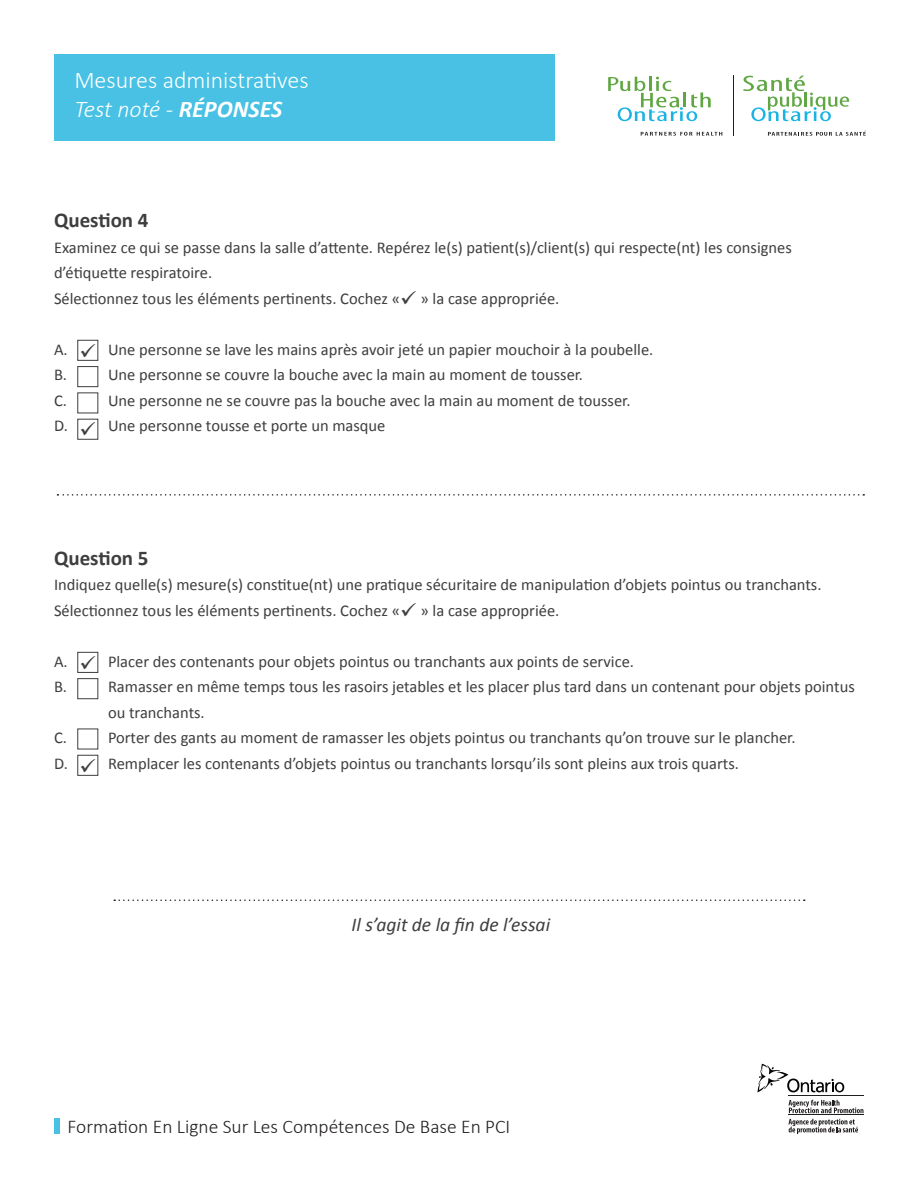
<style>
.page{position:relative;width:918px;height:1188px;background:#fff}
.page>*{position:absolute;margin:0;border:0;box-sizing:border-box;transform-origin:0 0}
.t1{font:300 24px "Calibri";color:#fff}
.t2{font:italic 300 24px "Calibri";letter-spacing:-.005em;color:#fff}
.t3{font:700 21px "Calibri";color:#3e3e3f}
.t4{font:300 19.5px "Calibri";color:#231f20}
.t5{font:italic 19.5px "Calibri";color:#3e3e3f}
.t6{font:16.5px/25.5px "Calibri";color:#3e3e3f}
.s1{font-weight:700}
</style>
<div class="page">
<div style="left:54px;top:54px;width:500px;height:87px;background:#48c1e4"></div>
<svg style="left:608px;top:77px;width:103px;height:44px"></svg>
<hr style="left:733px;top:75px;width:1px;height:61px;background:#211e1e">
<svg style="left:743px;top:76px;width:106px;height:45px"></svg>
<svg style="left:768px;top:131px;width:98px;height:5px"></svg>
<svg style="left:641px;top:132px;width:81px;height:4px"></svg>
<svg style="left:788px;top:1100px;width:75px;height:13px"></svg>
<hr style="left:788px;top:1095px;width:76px;height:1px;background:#231f20">
<svg style="left:788px;top:1119px;width:70px;height:15px"></svg>
<hr style="left:788px;top:1114px;width:76px;height:1px;background:#231f20">
<svg style="left:758px;top:1064px;width:86px;height:28px"></svg>
<div style="left:54px;top:1119px;width:5px;height:15px;background:#48c1e4"></div>
<svg style="left:114px;top:900px;width:691px;height:1px"></svg>
<div style="left:77px;top:340px;width:21px;height:21px;border:1px solid #3e3e3f"></div>
<div style="left:77px;top:652px;width:21px;height:21px;border:1px solid #3e3e3f"></div>
<div style="left:77px;top:366px;width:21px;height:21px;border:1px solid #3e3e3f"></div>
<div style="left:77px;top:678px;width:21px;height:21px;border:1px solid #3e3e3f"></div>
<div style="left:77px;top:392px;width:21px;height:21px;border:1px solid #3e3e3f"></div>
<div style="left:77px;top:729px;width:21px;height:20px;border:1px solid #3e3e3f"></div>
<div style="left:77px;top:419px;width:21px;height:21px;border:1px solid #3e3e3f"></div>
<div style="left:77px;top:755px;width:21px;height:21px;border:1px solid #3e3e3f"></div>
<svg style="left:57px;top:494px;width:807px;height:2px"></svg>
<p class="t1" style="left:74px;top:65px;width:236px">Mesures administratives</p>
<p class="t2" style="left:74px;top:94px;width:209px">Test noté - <span class="s1">RÉPONSES</span></p>
<p class="t3" style="left:54px;top:207px;width:96px">Question 4</p>
<p class="t6" style="left:54px;top:235px;width:739px">Examinez ce qui se passe dans la salle d’attente. Repérez le(s) patient(s)/client(s) qui respecte(nt) les consignes d’étiquette respiratoire.</p>
<p class="t6" style="left:54px;top:286px;width:507px">Sélectionnez tous les éléments pertinents. Cochez «✓ » la case appropriée.</p>
<p class="t6" style="left:54px;top:337px;width:15px">A.</p>
<p class="t6" style="left:108px;top:337px;width:547px">Une personne se lave les mains après avoir jeté un papier mouchoir à la poubelle.</p>
<p class="t6" style="left:54px;top:362px;width:15px">B.</p>
<p class="t6" style="left:108px;top:362px;width:477px">Une personne se couvre la bouche avec la main au moment de tousser.</p>
<p class="t6" style="left:54px;top:388px;width:14px">C.</p>
<p class="t6" style="left:108px;top:388px;width:524px">Une personne ne se couvre pas la bouche avec la main au moment de tousser.</p>
<p class="t6" style="left:54px;top:413px;width:15px">D.</p>
<p class="t6" style="left:108px;top:413px;width:279px">Une personne tousse et porte un masque</p>
<p class="t3" style="left:54px;top:545px;width:96px">Question 5</p>
<p class="t6" style="left:54px;top:572px;width:769px">Indiquez quelle(s) mesure(s) constitue(nt) une pratique sécuritaire de manipulation d’objets pointus ou tranchants.</p>
<p class="t6" style="left:54px;top:598px;width:507px">Sélectionnez tous les éléments pertinents. Cochez «✓ » la case appropriée.</p>
<p class="t6" style="left:54px;top:649px;width:15px">A.</p>
<p class="t6" style="left:108px;top:649px;width:528px">Placer des contenants pour objets pointus ou tranchants aux points de service.</p>
<p class="t6" style="left:54px;top:674px;width:15px">B.</p>
<p class="t6" style="left:108px;top:674px;width:748px">Ramasser en même temps tous les rasoirs jetables et les placer plus tard dans un contenant pour objets pointus ou tranchants.</p>
<p class="t6" style="left:54px;top:725px;width:14px">C.</p>
<p class="t6" style="left:108px;top:725px;width:689px">Porter des gants au moment de ramasser les objets pointus ou tranchants qu’on trouve sur le plancher.</p>
<p class="t6" style="left:54px;top:751px;width:15px">D.</p>
<p class="t6" style="left:108px;top:751px;width:633px">Remplacer les contenants d’objets pointus ou tranchants lorsqu’ils sont pleins aux trois quarts.</p>
<p class="t5" style="left:352px;top:911px;width:200px">Il s’agit de la fin de l’essai</p>
<p class="t4" style="left:68px;top:1114px;width:444px">Formation En Ligne Sur Les Compétences De Base En PCI</p>
</div>
